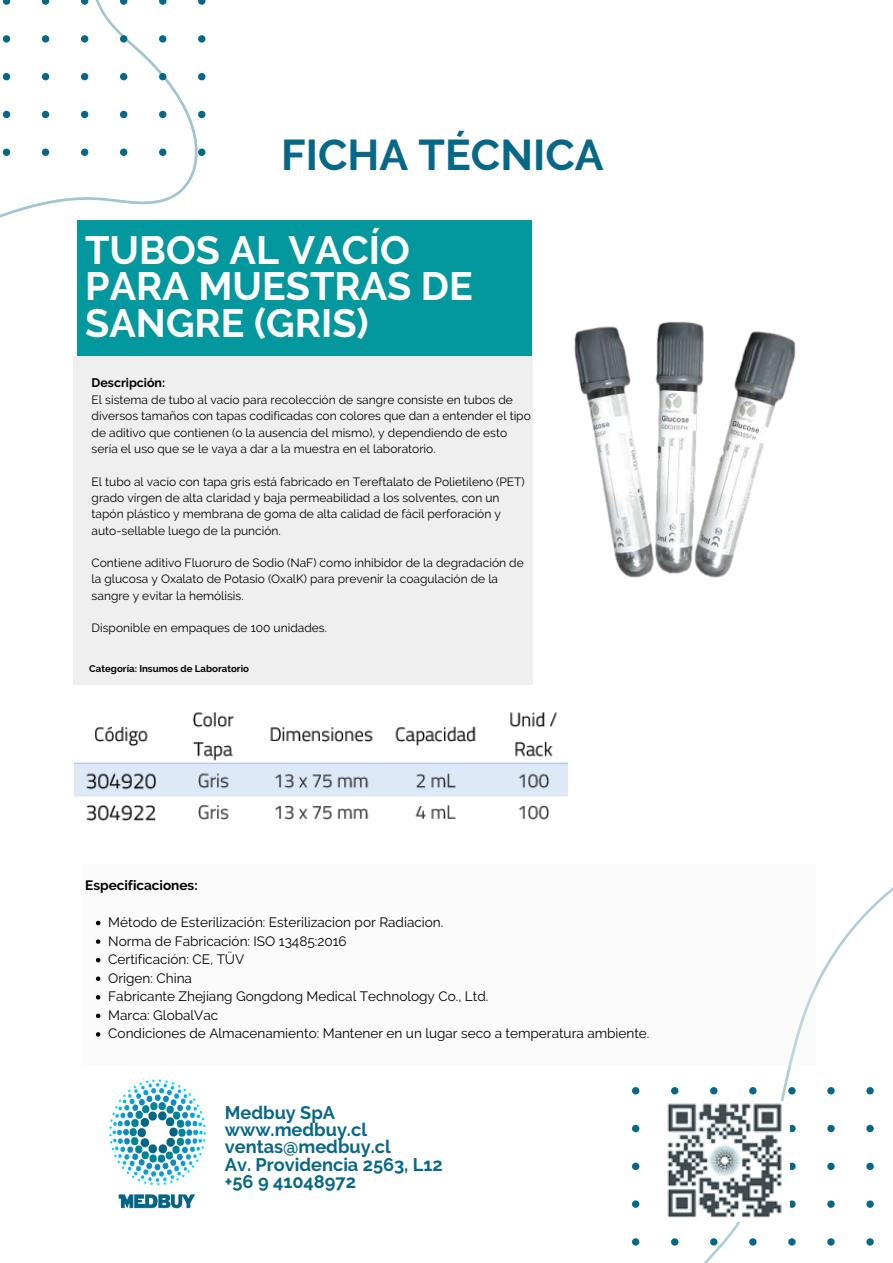
<style>
.page{position:relative;width:893px;height:1263px;background:#fff}
.page>*{position:absolute;margin:0;border:0;box-sizing:border-box;transform-origin:0 0}
.t1{font:700 42.9px "Raleway";color:#076787}
.t2{font:700 39.45px/36.3px "Raleway";color:#fff}
.t3{font:700 18.15px/17.4px "Raleway";color:#076787}
.t4{font:13.58px "Raleway";color:#000}
.t5{font:700 13.58px "Raleway";color:#000}
.t6{font:700 12.38px "Raleway";color:#000}
.t7{font:12px/16.4px "Raleway";color:#000}
.t8{font:700 9.68px "Raleway";color:#000}
</style>
<div class="page">
<div style="left:77px;top:221px;width:454px;height:135px;background:#03989e"></div>
<div style="left:74px;top:356px;width:459px;height:328px;background:#efefef"></div>
<svg style="left:783px;top:887px;width:110px;height:200px"></svg>
<svg style="left:0;top:0;width:261px;height:221px"></svg>
<svg style="left:632px;top:1087px;width:242px;height:176px"></svg>
<img style="left:106px;top:1076px;width:103px;height:133px">
<svg style="left:0;top:0;width:205px;height:156px"></svg>
<img style="left:662px;top:1102px;width:127px;height:120px">
<div style="left:81px;top:864px;width:734px;height:201px;background:#fbfbfb"></div>
<img style="left:74px;top:712px;width:493px;height:109px">
<img style="left:574px;top:321px;width:222px;height:257px">
<svg style="left:96px;top:921px;width:4px;height:4px"></svg>
<svg style="left:96px;top:939px;width:4px;height:5px"></svg>
<svg style="left:96px;top:958px;width:4px;height:4px"></svg>
<svg style="left:96px;top:976px;width:4px;height:5px"></svg>
<svg style="left:96px;top:995px;width:4px;height:4px"></svg>
<svg style="left:96px;top:1013px;width:4px;height:5px"></svg>
<svg style="left:96px;top:1032px;width:4px;height:5px"></svg>
<p class="t1" style="left:281px;top:130px;width:324px">FICHA TÉCNICA</p>
<h5 class="t2" style="left:85px;top:232px;width:389px">TUBOS AL VACÍO<br>PARA MUESTRAS DE<br>SANGRE (GRIS)</h5>
<p class="t6" style="left:92px;top:375px;width:75px">Descripción:</p>
<p class="t7" style="left:92px;top:392px;width:441px">El sistema de tubo al vacío para recolección de sangre consiste en tubos de diversos tamaños con tapas codificadas con colores que dan a entender el tipo de aditivo que contienen (o la ausencia del mismo), y dependiendo de esto sería el uso que se le vaya a dar a la muestra en el laboratorio.</p>
<h5 class="t7" style="left:92px;top:473px;width:435px">El tubo al vacío con tapa gris está fabricado en Tereftalato de Polietileno (PET) grado vírgen de alta claridad y baja permeabilidad a los solventes, con un tapón plástico y membrana de goma de alta calidad de fácil perforación y auto-sellable luego de la punción.</h5>
<h5 class="t7" style="left:92px;top:555px;width:433px">Contiene aditivo Fluoruro de Sodio (NaF) como inhibidor de la degradación de la glucosa y Oxalato de Potasio (OxalK) para prevenir la coagulación de la sangre y evitar la hemólisis.</h5>
<h5 class="t7" style="left:92px;top:620px;width:237px">Disponible en empaques de 100 unidades.</h5>
<p class="t8" style="left:89px;top:663px;width:161px">Categoría: Insumos de Laboratorio</p>
<p class="t5" style="left:85px;top:877px;width:114px">Especificaciones:</p>
<p class="t4" style="left:108px;top:914px;width:336px">Método de Esterilización: Esterilizacion por Radiacion.</p>
<h3 class="t4" style="left:108px;top:933px;width:240px">Norma de Fabricación: ISO 13485:2016</h3>
<p class="t4" style="left:108px;top:951px;width:138px">Certificación: CE, TÜV</p>
<p class="t4" style="left:108px;top:970px;width:85px">Origen: China</p>
<p class="t4" style="left:108px;top:988px;width:381px">Fabricante Zhejiang Gongdong Medical Technology Co., Ltd.</p>
<p class="t4" style="left:108px;top:1007px;width:111px">Marca: GlobalVac</p>
<p class="t4" style="left:108px;top:1025px;width:543px">Condiciones de Almacenamiento: Mantener en un lugar seco a temperatura ambiente.</p>
<p class="t3" style="left:225px;top:1103px;width:219px">Medbuy SpA www.medbuy.cl ventas@medbuy.cl<br>Av. Providencia 2563, L12 +56 9 41048972</p>
</div>
